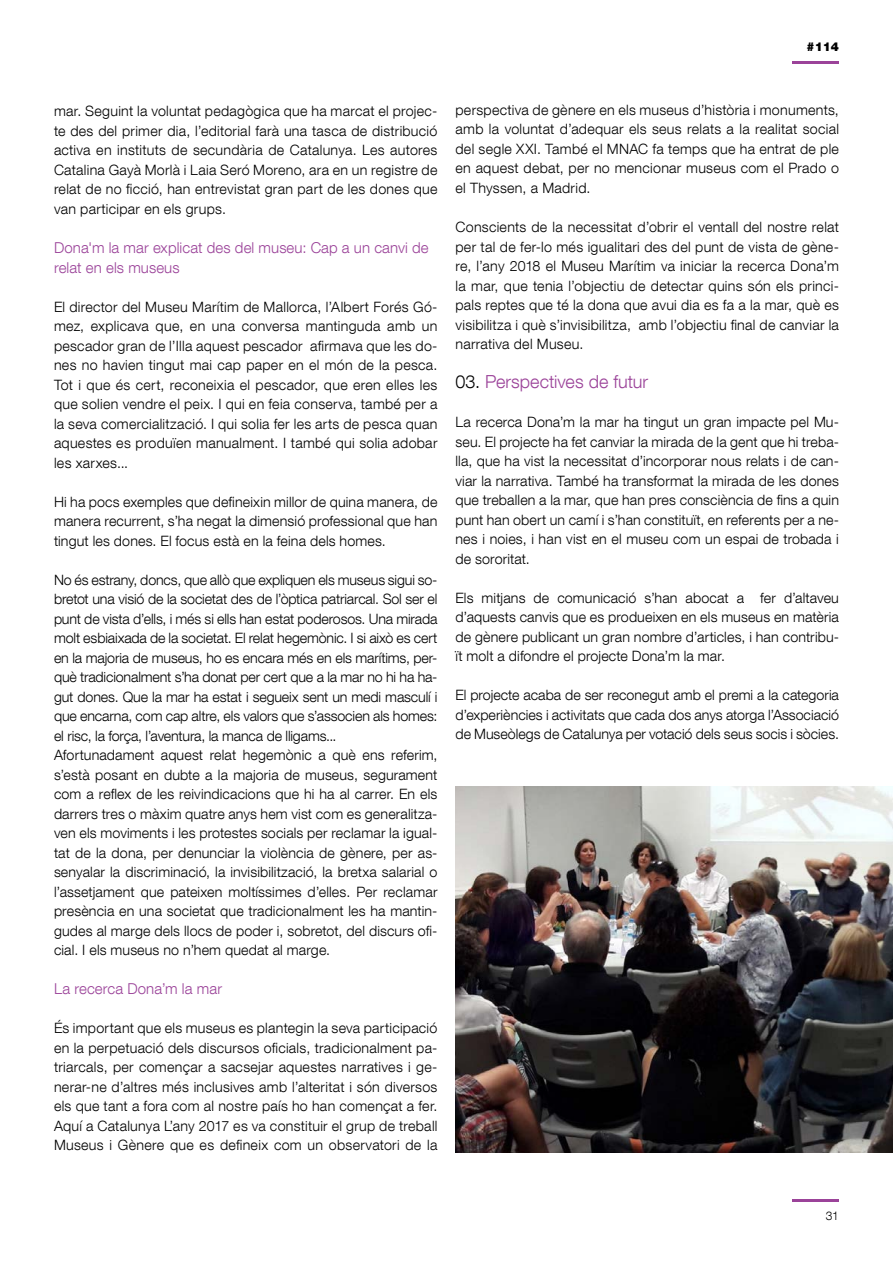
<style>
.page{position:relative;width:893px;height:1263px;background:#fff}
.page>*{position:absolute;margin:0;border:0;box-sizing:border-box;transform-origin:0 0}
.t1{font:300 18px "Helvetica Neue LT Com";color:#9b4399}
.t2{font:300 15px/19.5px "Helvetica Neue LT Com";letter-spacing:.01em;color:#9b4399}
.t3{font:300 14.25px/19.5px "Helvetica Neue LT Com";letter-spacing:.01em;color:#000;text-align:justify}
.t4{font:900 12.15px "Helvetica Neue LT Com";color:#000}
.t5{font:300 12px "Helvetica Neue LT Com";color:#000}
.s1{color:#000}
</style>
<div class="page">
<img style="left:455px;top:787px;width:438px;height:365px">
<hr style="left:792px;top:1199px;width:47px;height:3px;background:#9b4399">
<hr style="left:792px;top:61px;width:47px;height:3px;background:#9b4399">
<p class="t4" style="left:807px;top:40px;width:34px">#114</p>
<p class="t3" style="left:54px;top:101px;width:385px">mar. Seguint la voluntat pedagògica que ha marcat el projec&shy;te des del primer dia, l’editorial farà una tasca de distribució activa en instituts de secundària de Catalunya. Les autores Catalina Gayà Morlà i Laia Seró Moreno, ara en un registre de relat de no ficció, han entrevistat gran part de les dones que van participar en els grups.</p>
<p class="t2" style="left:54px;top:238px;width:376px">Dona'm la mar explicat des del museu: Cap a un canvi de relat en els museus</p>
<p class="t3" style="left:54px;top:296px;width:385px">El director del Museu Marítim de Mallorca, l’Albert Forés Gó&shy;mez, explicava que, en una conversa mantinguda amb un pescador gran de l’Illa aquest pescador afirmava que les do&shy;nes no havien tingut mai cap paper en el món de la pesca.<br>Tot i que és cert, reconeixia el pescador, que eren elles les que solien vendre el peix. I qui en feia conserva, també per a la seva comercialització. I qui solia fer les arts de pesca quan aquestes es produïen manualment. I també qui solia adobar les xarxes...</p>
<p class="t3" style="left:54px;top:491px;width:385px">Hi ha pocs exemples que defineixin millor de quina manera, de manera recurrent, s’ha negat la dimensió professional que han tingut les dones. El focus està en la feina dels homes.</p>
<p class="t3" style="left:54px;top:569px;width:385px">No és estrany, doncs, que allò que expliquen els museus sigui so&shy;bretot una visió de la societat des de l’òptica patriarcal. Sol ser el punt de vista d’ells, i més si ells han estat poderosos. Una mirada molt esbiaixada de la societat. El relat hegemònic. I si això es cert en la majoria de museus, ho es encara més en els marítims, per&shy;què tradicionalment s’ha donat per cert que a la mar no hi ha ha&shy;gut dones. Que la mar ha estat i segueix sent un medi masculí i que encarna, com cap altre, els valors que s’associen als homes: el risc, la força, l’aventura, la manca de lligams...</p>
<p class="t3" style="left:54px;top:745px;width:385px">Afortunadament aquest relat hegemònic a què ens referim, s’està posant en dubte a la majoria de museus, segurament com a reflex de les reivindicacions que hi ha al carrer. En els darrers tres o màxim quatre anys hem vist com es generalitza&shy;ven els moviments i les protestes socials per reclamar la igual&shy;tat de la dona, per denunciar la violència de gènere, per as&shy;senyalar la discriminació, la invisibilització, la bretxa salarial o l’assetjament que pateixen moltíssimes d’elles. Per reclamar presència en una societat que tradicionalment les ha mantin&shy;gudes al marge dels llocs de poder i, sobretot, del discurs ofi&shy;cial. I els museus no n’hem quedat al marge.</p>
<p class="t2" style="left:54px;top:979px;width:170px">La recerca Dona’m la mar</p>
<p class="t3" style="left:54px;top:1018px;width:385px">És important que els museus es plantegin la seva participació en la perpetuació dels discursos oficials, tradicionalment pa&shy;triarcals, per començar a sacsejar aquestes narratives i ge&shy;nerar-ne d’altres més inclusives amb l’alteritat i són diversos els que tant a fora com al nostre país ho han començat a fer.<br>Aquí a Catalunya L’any 2017 es va constituir el grup de treball Museus i Gènere que es defineix com un observatori de la</p>
<p class="t3" style="left:455px;top:100px;width:385px">perspectiva de gènere en els museus d’història i monuments, amb la voluntat d’adequar els seus relats a la realitat social del segle XXI. També el MNAC fa temps que ha entrat de ple en aquest debat, per no mencionar museus com el Prado o el Thyssen, a Madrid.</p>
<p class="t3" style="left:455px;top:217px;width:385px">Conscients de la necessitat d’obrir el ventall del nostre relat per tal de fer-lo més igualitari des del punt de vista de gène&shy;re, l’any 2018 el Museu Marítim va iniciar la recerca Dona’m la mar, que tenia l’objectiu de detectar quins són els princi&shy;pals reptes que té la dona que avui dia es fa a la mar, què es visibilitza i què s’invisibilitza, amb l’objectiu final de canviar la narrativa del Museu.</p>
<p class="t1" style="left:455px;top:371px;width:194px"><span class="s1">03.</span> Perspectives de futur</p>
<p class="t3" style="left:455px;top:412px;width:385px">La recerca Dona’m la mar ha tingut un gran impacte pel Mu&shy;seu. El projecte ha fet canviar la mirada de la gent que hi treba&shy;lla, que ha vist la necessitat d’incorporar nous relats i de can&shy;viar la narrativa. També ha transformat la mirada de les dones que treballen a la mar, que han pres consciència de fins a quin punt han obert un camí i s’han constituït, en referents per a ne&shy;nes i noies, i han vist en el museu com un espai de trobada i de sororitat.</p>
<p class="t3" style="left:455px;top:587px;width:385px">Els mitjans de comunicació s’han abocat a fer d’altaveu d’aquests canvis que es produeixen en els museus en matèria de gènere publicant un gran nombre d’articles, i han contribu&shy;ït molt a difondre el projecte Dona’m la mar.</p>
<p class="t3" style="left:455px;top:685px;width:385px">El projecte acaba de ser reconegut amb el premi a la categoria d’experiències i activitats que cada dos anys atorga l’Associació de Museòlegs de Catalunya per votació dels seus socis i sòcies.</p>
<p class="t5" style="left:826px;top:1208px;width:14px">31</p>
</div>
